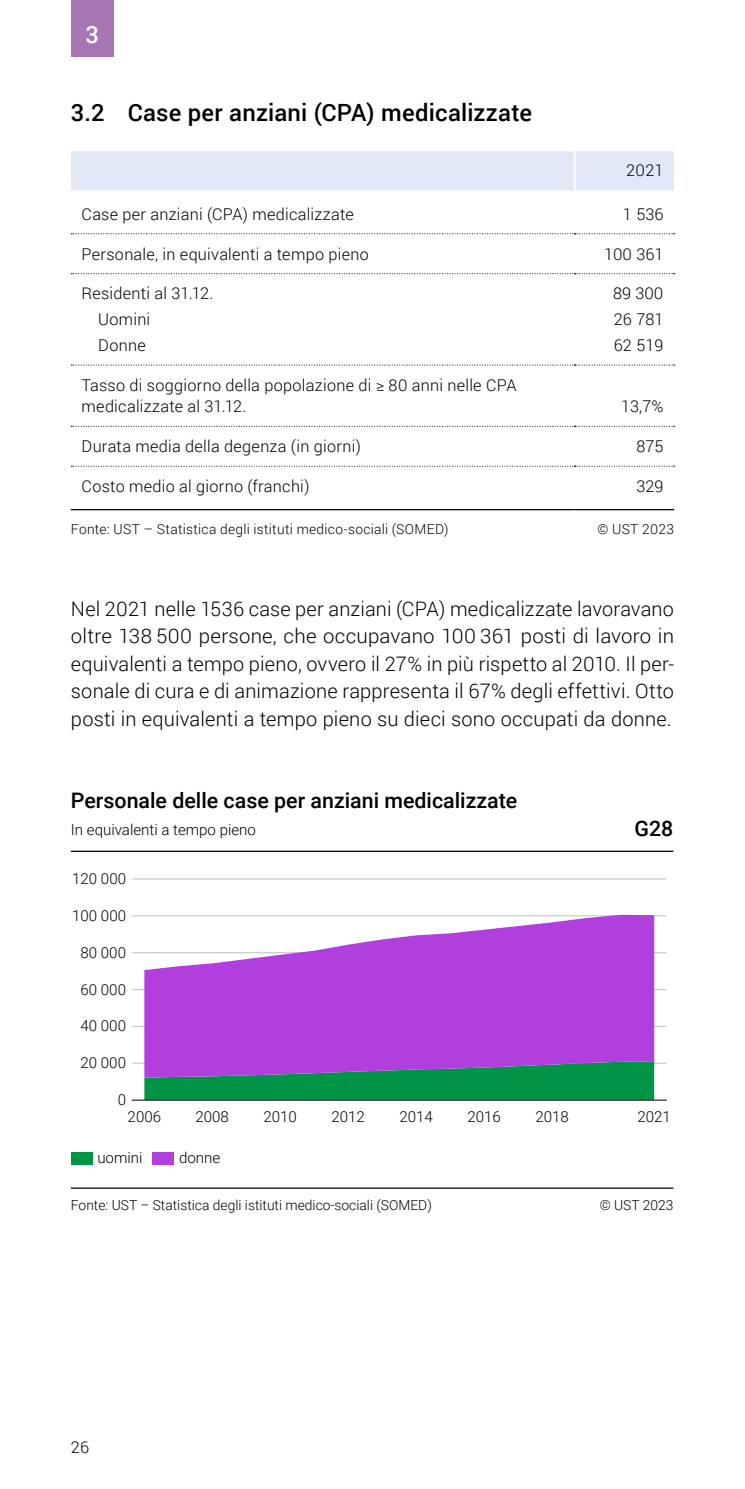
<style>
.page{position:relative;width:745px;height:1489px;background:#fff}
.page>*{position:absolute;margin:0;border:0;box-sizing:border-box;transform-origin:0 0}
.Untertitel_2_fett{font:500 23.75px "Roboto";letter-spacing:.01em;color:#000}
.t1{font:500 23.75px "Roboto";color:#fff}
.t2{font:500 21.25px "Roboto";color:#000}
.Grundtext_I{font:300 20px/27.5px "Roboto";letter-spacing:.01em;color:#000;text-align:justify}
.TAB_Grundtext_TAB_Ko{font:300 16.25px/21.2px "Roboto";letter-spacing:.015em;color:#000}
.t3{font:300 15px "Roboto";color:#000}
.TAB_Fusszeile{font:300 13.75px "Roboto";color:#000}
.TAB_Fusszeile-2{font:300 13.75px "Roboto";letter-spacing:.02em;color:#000}
</style>
<div class="page">
<div style="left:71px;top:0;width:42px;height:57px;background:#a776b2"></div>
<div style="left:71px;top:151px;width:602px;height:39px;background:#e3e8f6"></div>
<hr style="left:573px;top:151px;width:2px;height:39px;background:#fff">
<svg style="left:71px;top:233px;width:603px;height:1px"></svg>
<svg style="left:71px;top:273px;width:603px;height:1px"></svg>
<svg style="left:71px;top:364px;width:603px;height:1px"></svg>
<svg style="left:71px;top:426px;width:603px;height:1px"></svg>
<svg style="left:71px;top:466px;width:603px;height:1px"></svg>
<hr style="left:71px;top:509px;width:503px;height:1px;background:#000">
<hr style="left:574px;top:509px;width:99px;height:1px;background:#000">
<hr style="left:71px;top:850px;width:602px;height:1px;background:#000">
<hr style="left:132px;top:1062px;width:533px;height:1px;background:#cbcbcb">
<hr style="left:132px;top:1025px;width:533px;height:2px;background:#cbcbcb">
<hr style="left:132px;top:988px;width:533px;height:2px;background:#cbcbcb">
<hr style="left:132px;top:952px;width:533px;height:1px;background:#cbcbcb">
<hr style="left:132px;top:915px;width:533px;height:1px;background:#cbcbcb">
<hr style="left:132px;top:878px;width:533px;height:1px;background:#cbcbcb">
<div style="left:144px;top:1077px;width:509px;height:22px;background:#009446"></div>
<svg style="left:144px;top:914px;width:509px;height:163px;background:#b461dc"></svg>
<hr style="left:132px;top:1099px;width:533px;height:1px;background:#303030">
<div style="left:71px;top:1152px;width:21px;height:12px;background:#009446"></div>
<div style="left:152px;top:1152px;width:22px;height:12px;background:#b03fde"></div>
<hr style="left:71px;top:1187px;width:602px;height:1px;background:#000">
<p class="t1" style="left:85px;top:17px;width:15px">3</p>
<h4 class="Untertitel_2_fett" style="left:71px;top:95px;width:462px">3.2 Case per anziani (CPA) medicalizzate</h4>
<p class="TAB_Grundtext_TAB_Ko" style="left:625px;top:159px;width:39px">2021</p>
<p class="TAB_Grundtext_TAB_Ko" style="left:81px;top:203px;width:273px">Case per anziani (CPA) medicalizzate</p>
<p class="TAB_Grundtext_TAB_Ko" style="left:622px;top:203px;width:42px">1 536</p>
<p class="TAB_Grundtext_TAB_Ko" style="left:81px;top:242px;width:288px">Personale, in equivalenti a tempo pieno</p>
<p class="TAB_Grundtext_TAB_Ko" style="left:603px;top:242px;width:61px">100 361</p>
<p class="TAB_Grundtext_TAB_Ko" style="left:81px;top:282px;width:133px">Residenti al 31.12.</p>
<p class="TAB_Grundtext_TAB_Ko" style="left:612px;top:282px;width:52px">89 300</p>
<p class="TAB_Grundtext_TAB_Ko" style="left:98px;top:308px;width:54px">Uomini</p>
<p class="TAB_Grundtext_TAB_Ko" style="left:613px;top:308px;width:51px">26 781</p>
<p class="TAB_Grundtext_TAB_Ko" style="left:98px;top:334px;width:49px">Donne</p>
<p class="TAB_Grundtext_TAB_Ko" style="left:613px;top:334px;width:51px">62 519</p>
<p class="TAB_Grundtext_TAB_Ko" style="left:81px;top:374px;width:436px">Tasso di soggiorno della popolazione di ≥ 80 anni nelle CPA medicalizzate al 31.12.</p>
<p class="TAB_Grundtext_TAB_Ko" style="left:620px;top:395px;width:44px">13,7%</p>
<p class="TAB_Grundtext_TAB_Ko" style="left:81px;top:435px;width:281px">Durata media della degenza (in giorni)</p>
<p class="TAB_Grundtext_TAB_Ko" style="left:636px;top:435px;width:29px">875</p>
<p class="TAB_Grundtext_TAB_Ko" style="left:81px;top:475px;width:229px">Costo medio al giorno (franchi)</p>
<p class="TAB_Grundtext_TAB_Ko" style="left:636px;top:475px;width:29px">329</p>
<p class="TAB_Fusszeile-2" style="left:71px;top:519px;width:378px">Fonte: UST – Statistica degli istituti medico-sociali (SOMED)</p>
<p class="TAB_Fusszeile" style="left:597px;top:519px;width:78px">© UST 2023</p>
<p class="Grundtext_I" style="left:71px;top:594px;width:604px">Nel 2021 nelle 1536 case per anziani (CPA) medicalizzate lavoravano oltre 138 500 persone, che occupavano 100 361 posti di lavoro in equivalenti a tempo pieno, ovvero il 27% in più rispetto al 2010. Il per&shy;sonale di cura e di animazione rappresenta il 67% degli effettivi. Otto posti in equivalenti a tempo pieno su dieci sono occupati da donne.</p>
<p class="t2" style="left:71px;top:785px;width:447px">Personale delle case per anziani medicalizzate</p>
<p class="t3" style="left:71px;top:819px;width:186px">In equivalenti a tempo pieno</p>
<p class="t2" style="left:634px;top:813px;width:40px">G28</p>
<p class="t3" style="left:72px;top:868px;width:55px">120 000</p>
<p class="t3" style="left:72px;top:905px;width:55px">100 000</p>
<p class="t3" style="left:80px;top:941px;width:47px">80 000</p>
<p class="t3" style="left:80px;top:978px;width:47px">60 000</p>
<p class="t3" style="left:80px;top:1015px;width:47px">40 000</p>
<p class="t3" style="left:80px;top:1052px;width:47px">20 000</p>
<p class="t3" style="left:118px;top:1089px;width:10px">0</p>
<p class="t3" style="left:127px;top:1105px;width:35px">2006</p>
<p class="t3" style="left:195px;top:1105px;width:35px">2008</p>
<p class="t3" style="left:263px;top:1105px;width:35px">2010</p>
<p class="t3" style="left:331px;top:1105px;width:35px">2012</p>
<p class="t3" style="left:399px;top:1105px;width:35px">2014</p>
<p class="t3" style="left:467px;top:1105px;width:35px">2016</p>
<p class="t3" style="left:535px;top:1105px;width:35px">2018</p>
<p class="t3" style="left:637px;top:1105px;width:35px">2021</p>
<p class="t3" style="left:97px;top:1146px;width:47px">uomini</p>
<p class="t3" style="left:179px;top:1146px;width:43px">donne</p>
<p class="TAB_Fusszeile" style="left:71px;top:1195px;width:362px">Fonte: UST – Statistica degli istituti medico-sociali (SOMED)</p>
<p class="TAB_Fusszeile" style="left:599px;top:1195px;width:75px">© UST 2023</p>
<p class="TAB_Grundtext_TAB_Ko" style="left:71px;top:1435px;width:20px">26</p>
</div>
